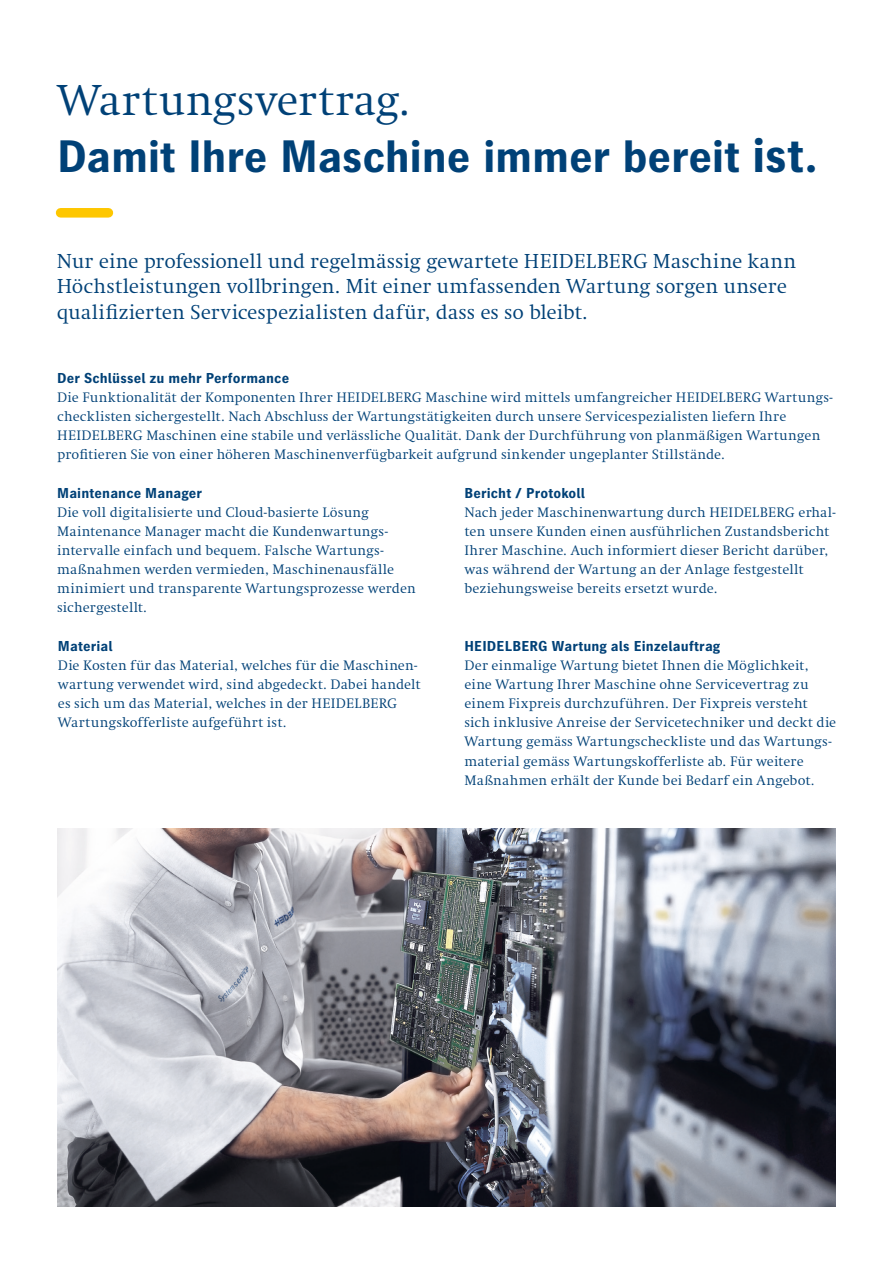
<style>
.page{position:relative;width:893px;height:1263px;background:#fff}
.page>*{position:absolute;margin:0;border:0;box-sizing:border-box;transform-origin:0 0}
.t1{font:700 45px "Heidelberg Gothic Ml";letter-spacing:-.005em;color:#004177}
.t2{font:45px "Heidelberg Antiqua ML";letter-spacing:.005em;color:#004177}
.t3{font:21px/25.5px "Heidelberg Antiqua ML";color:#004177}
.t4{font:14.25px/19.2px "Heidelberg Antiqua ML";letter-spacing:.015em;color:#004177}
.t5{font:700 14.25px "Heidelberg Gothic Ml";letter-spacing:.01em;color:#004177}
.s1{font-size:48px}
</style>
<div class="page">
<div style="left:61px;top:208px;width:47px;height:10px;background:#fec700"></div>
<img style="left:57px;top:829px;width:779px;height:377px">
<h1 class="t2" style="left:57px;top:75px;width:355px">Wartungsvertrag.</h1>
<h1 class="t1" style="left:57px;top:132px;width:762px">Damit Ihre Maschine immer bereit <span class="s1">ist.</span></h1>
<h2 class="t3" style="left:57px;top:248px;width:741px">Nur eine professionell und regelmässig gewartete HEIDELBERG Maschine kann<br>Höchstleistungen vollbringen. Mit einer umfassenden Wartung sorgen unsere qualifizierten Servicespezialisten dafür, dass es so bleibt.</h2>
<p class="t5" style="left:57px;top:370px;width:233px">Der Schlüssel zu mehr Performance</p>
<p class="t4" style="left:57px;top:388px;width:777px">Die Funktionalität der Komponenten Ihrer HEIDELBERG Maschine wird mittels umfangreicher HEIDELBERG Wartungs&shy;checklisten sichergestellt. Nach Abschluss der Wartungstätigkeiten durch unsere Servicespezialisten liefern Ihre HEIDELBERG Maschinen eine stabile und verlässliche Qualität. Dank der Durchführung von planmäßigen Wartungen profitieren Sie von einer höheren Maschinenverfügbarkeit aufgrund sinkender ungeplanter Stillstände.</p>
<p class="t5" style="left:57px;top:485px;width:146px">Maintenance Manager</p>
<p class="t4" style="left:57px;top:502px;width:360px">Die voll digitalisierte und Cloud-basierte Lösung Maintenance Manager macht die Kundenwartungs&shy;intervalle einfach und bequem. Falsche Wartungs&shy;maßnahmen werden vermieden, Maschinenausfälle minimiert und transparente Wartungsprozesse werden sichergestellt.</p>
<p class="t5" style="left:464px;top:485px;width:122px">Bericht / Protokoll</p>
<p class="t4" style="left:464px;top:502px;width:373px">Nach jeder Maschinenwartung durch HEIDELBERG erhal&shy;ten unsere Kunden einen ausführlichen Zustandsbericht Ihrer Maschine. Auch informiert dieser Bericht darüber, was während der Wartung an der Anlage festgestellt beziehungsweise bereits ersetzt wurde.</p>
<p class="t5" style="left:58px;top:638px;width:56px">Material</p>
<p class="t4" style="left:58px;top:656px;width:364px">Die Kosten für das Material, welches für die Maschinen&shy;wartung verwendet wird, sind abgedeckt. Dabei handelt es sich um das Material, welches in der HEIDELBERG Wartungskofferliste aufgeführt ist.</p>
<p class="t5" style="left:464px;top:638px;width:257px">HEIDELBERG Wartung als Einzelauftrag</p>
<p class="t4" style="left:464px;top:656px;width:373px">Der einmalige Wartung bietet Ihnen die Möglichkeit, eine Wartung Ihrer Maschine ohne Servicevertrag zu einem Fixpreis durchzuführen. Der Fixpreis versteht sich inklusive Anreise der Servicetechniker und deckt die Wartung gemäss Wartungscheckliste und das Wartungs&shy;material gemäss Wartungskofferliste ab. Für weitere Maßnahmen erhält der Kunde bei Bedarf ein Angebot.</p>
</div>
